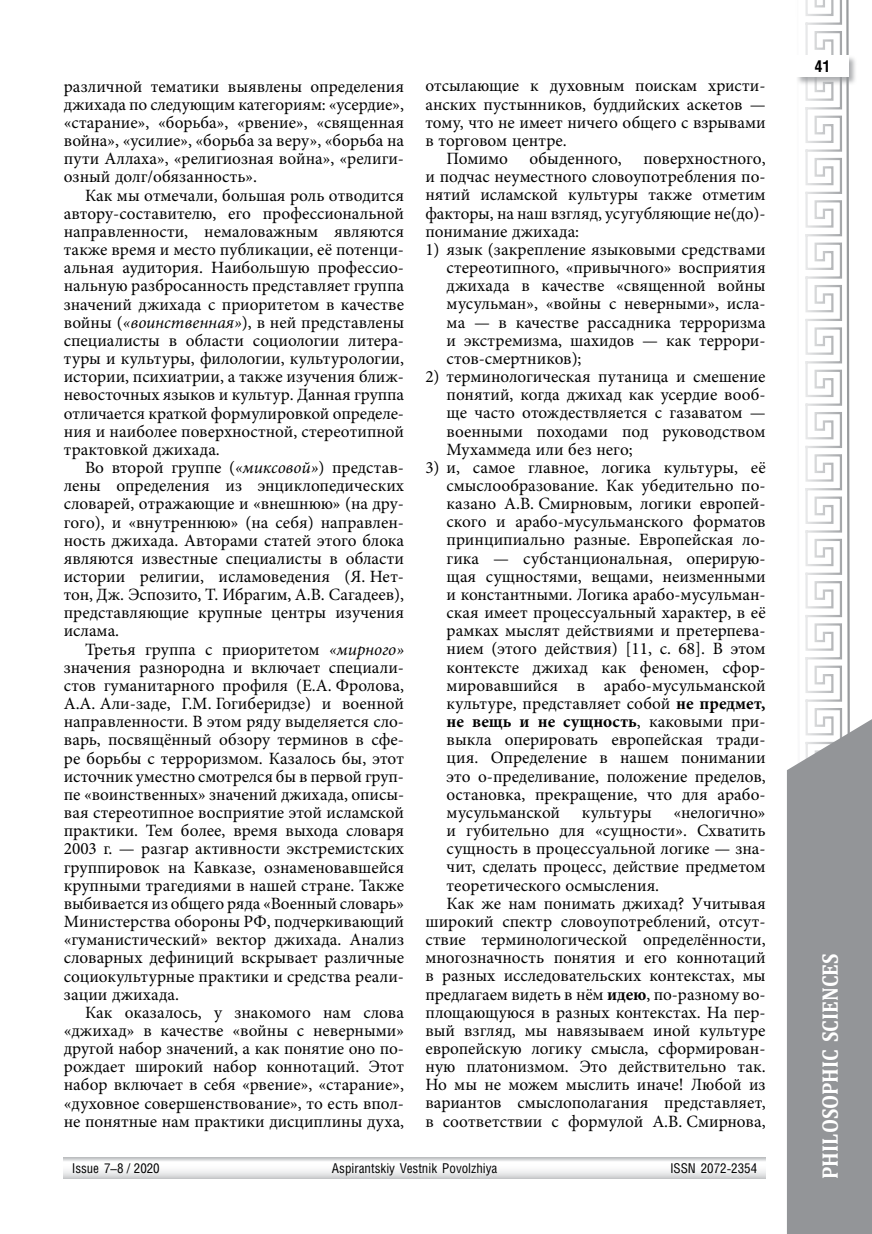
<style>
.page{position:relative;width:872px;height:1234px;background:#fff}
.page>*{position:absolute;margin:0;border:0;box-sizing:border-box;transform-origin:0 0}
.t1{font:700 22.5px "Cambria";letter-spacing:.005em;color:#fff;scale:.9 1}
.t2{font:17.25px/18.1px "Minion Pro";color:#000;text-align:justify}
.t3{font:700 17.25px "Minion Pro";color:#000}
.t4{font:700 16.5px "Helios Cond C";color:#000}
.t5{font:13.5px "Helios Cond C";color:#000}
.s1{font-style:italic}
.s2{font-weight:700}
.s3{font-weight:400}
</style>
<div class="page">
<svg style="left:805px;top:0;width:45px;height:706px"></svg>
<svg style="left:64px;top:1157px;width:701px;height:21px"></svg>
<div style="left:796px;top:55px;width:61px;height:30px;background:#939598;opacity:.75"></div>
<div style="left:796px;top:55px;width:52px;height:22px;background:#fff"></div>
<svg style="left:787px;top:706px;width:85px;height:527px;background:#9a9c9e"></svg>
<p class="t2" style="left:64px;top:77px;width:342px">различной тематики выявлены определения джихада по следующим категориям: «усердие», «старание», «борьба», «рвение», «священная война», «усилие», «борьба за веру», «борьба на пути Аллаха», «религиозная война», «религи&shy;озный долг/обязанность».</p>
<p class="t2" style="left:64px;top:186px;width:342px;text-indent:21px">Как мы отмечали, большая роль отводится автору-составителю, его профессиональной направленности, немаловажным являются также время и место публикации, её потенци&shy;альная аудитория. Наибольшую профессио&shy;нальную разбросанность представляет группа значений джихада с приоритетом в качестве войны (<span class="s1">«воинственная»</span>), в ней представлены специалисты в области социологии литера&shy;туры и культуры, филологии, культурологии, истории, психиатрии, а также изучения ближ&shy;невосточных языков и культур. Данная группа отличается краткой формулировкой определе&shy;ния и наиболее поверхностной, стереотипной трактовкой джихада.</p>
<p class="t2" style="left:64px;top:458px;width:342px;text-indent:21px">Во второй группе (<span class="s1">«миксовой»</span>) представ&shy;лены определения из энциклопедических словарей, отражающие и «внешнюю» (на дру&shy;гого), и «внутреннюю» (на себя) направлен&shy;ность джихада. Авторами статей этого блока являются известные специалисты в области истории религии, исламоведения (Я. Нет&shy;тон, Дж. Эспозито, Т. Ибрагим, А.В. Сагадеев), представляющие крупные центры изучения ислама.</p>
<p class="t2" style="left:64px;top:640px;width:342px;text-indent:21px">Третья группа с приоритетом <span class="s1">«мирного» </span>значения разнородна и включает специали&shy;стов гуманитарного профиля (Е.А. Фролова, А.А. Али-заде, Г.М. Гогиберидзе) и военной направленности. В этом ряду выделяется сло&shy;варь, посвящённый обзору терминов в сфе&shy;ре борьбы с терроризмом. Казалось бы, этот источник уместно смотрелся бы в первой груп&shy;пе «воинственных» значений джихада, описы&shy;вая стереотипное восприятие этой исламской практики. Тем более, время выхода словаря 2003 г. — разгар активности экстремистских группировок на Кавказе, ознаменовавшейся крупными трагедиями в нашей стране. Также выбивается из общего ряда «Военный словарь» Министерства обороны РФ, подчеркивающий «гуманистический» вектор джихада. Анализ словарных дефиниций вскрывает различные социокультурные практики и средства реали&shy;зации джихада.</p>
<p class="t2" style="left:64px;top:1003px;width:342px;text-indent:21px">Как оказалось, у знакомого нам слова «джихад» в качестве «войны с неверными» другой набор значений, а как понятие оно по&shy;рождает широкий набор коннотаций. Этот набор включает в себя «рвение», «старание», «духовное совершенствование», то есть впол&shy;не понятные нам практики дисциплины духа,</p>
<p class="t2" style="left:425px;top:77px;width:342px">отсылающие к духовным поискам христи-</p>
<p class="t2" style="left:425px;top:95px;width:342px">анских пустынников, буддийских аскетов —</p>
<p class="t2" style="left:425px;top:113px;width:342px">тому, что не имеет ничего общего с взрывами</p>
<p class="t2" style="left:425px;top:131px;width:143px">в торговом центре.</p>
<p class="t2" style="left:446px;top:149px;width:177px">Помимо обыденного,</p>
<p class="t2" style="left:425px;top:149px;width:342px;text-indent:218px">поверхностного, и подчас неуместного словоупотребления по&shy;нятий исламской культуры также отметим факторы, на наш взгляд, усугубляющие не(до)- понимание джихада:</p>
<p class="t2" style="left:446px;top:240px;width:320px;text-indent:-21px">1) язык (закрепление языковыми средствами стереотипного, «привычного» восприятия джихада в качестве «священной войны мусульман», «войны с неверными», исла&shy;ма — в качестве рассадника терроризма и экстремизма, шахидов — как террори&shy;стов-смертников);</p>
<p class="t2" style="left:446px;top:367px;width:320px;text-indent:-21px">2) терминологическая путаница и смешение понятий, когда джихад как усердие вооб&shy;ще часто отождествляется с газаватом — военными походами под руководством Мухаммеда или без него;</p>
<p class="t2" style="left:425px;top:458px;width:342px">3) и, самое главное, логика культуры, её</p>
<p class="t2" style="left:446px;top:476px;width:320px">смыслообразование. Как убедительно по-</p>
<p class="t2" style="left:446px;top:494px;width:320px">казано А.В. Смирновым, логики европей-</p>
<p class="t2" style="left:446px;top:512px;width:320px">ского и арабо-мусульманского форматов</p>
<p class="t2" style="left:446px;top:531px;width:320px">принципиально разные. Европейская ло-</p>
<p class="t2" style="left:446px;top:549px;width:320px">гика — субстанциональная, оперирую-</p>
<p class="t2" style="left:446px;top:567px;width:320px">щая сущностями, вещами, неизменными</p>
<p class="t2" style="left:446px;top:585px;width:320px">и константными. Логика арабо-мусульман-</p>
<p class="t2" style="left:446px;top:603px;width:320px">ская имеет процессуальный характер, в её</p>
<p class="t2" style="left:446px;top:621px;width:320px">рамках мыслят действиями и претерпева-</p>
<p class="t2" style="left:446px;top:639px;width:320px">нием (этого действия) [11, с. 68]. В этом</p>
<p class="t2" style="left:446px;top:658px;width:320px">контексте джихад как феномен, сфор-</p>
<p class="t2" style="left:446px;top:676px;width:320px">мировавшийся в арабо-мусульманской</p>
<p class="t2" style="left:446px;top:694px;width:320px">культуре, представляет собой <span class="s2">не предмет,</span></p>
<p class="t3" style="left:446px;top:709px;width:320px">не вещь и не сущность<span class="s3">, каковыми при-</span></p>
<p class="t2" style="left:446px;top:730px;width:320px">выкла оперировать европейская тради-</p>
<p class="t2" style="left:446px;top:748px;width:320px">ция. Определение в нашем понимании</p>
<p class="t2" style="left:446px;top:766px;width:320px">это о-пределивание, положение пределов,</p>
<p class="t2" style="left:446px;top:785px;width:320px">остановка, прекращение, что для арабо-</p>
<p class="t2" style="left:446px;top:803px;width:320px">мусульманской культуры «нелогично»</p>
<p class="t2" style="left:446px;top:821px;width:320px">и губительно для «сущности». Схватить</p>
<p class="t2" style="left:446px;top:839px;width:320px">сущность в процессуальной логике — зна-</p>
<p class="t2" style="left:446px;top:857px;width:320px">чит, сделать процесс, действие предметом</p>
<p class="t2" style="left:446px;top:875px;width:214px">теоретического осмысления.</p>
<p class="t2" style="left:446px;top:894px;width:320px">Как же нам понимать джихад? Учитывая</p>
<p class="t2" style="left:425px;top:912px;width:342px">широкий спектр словоупотреблений, отсут-</p>
<p class="t2" style="left:425px;top:930px;width:342px">ствие терминологической определённости,</p>
<p class="t2" style="left:425px;top:948px;width:342px">многозначность понятия и его коннотаций</p>
<p class="t2" style="left:425px;top:966px;width:342px">в разных исследовательских контекстах, мы</p>
<p class="t2" style="left:425px;top:984px;width:342px">предлагаем видеть в нём <span class="s2">идею</span>, по-разному во-</p>
<p class="t2" style="left:425px;top:1002px;width:342px">площающуюся в разных контекстах. На пер-</p>
<p class="t2" style="left:425px;top:1021px;width:342px">вый взгляд, мы навязываем иной культуре</p>
<p class="t2" style="left:425px;top:1039px;width:342px">европейскую логику смысла, сформирован-</p>
<p class="t2" style="left:425px;top:1057px;width:342px">ную платонизмом. Это действительно так.</p>
<p class="t2" style="left:425px;top:1075px;width:342px">Но мы не можем мыслить иначе! Любой из</p>
<p class="t2" style="left:425px;top:1093px;width:342px">вариантов смыслополагания представляет,</p>
<p class="t2" style="left:425px;top:1111px;width:342px">в соответствии с формулой А.В. Смирнова,</p>
<p class="t5" style="left:72px;top:1159px;width:89px">Issue 7–8 / 2020</p>
<p class="t5" style="left:332px;top:1159px;width:167px">Aspirantskiy Vestnik Povolzhiya</p>
<p class="t5" style="left:670px;top:1159px;width:88px">ISSN 2072-2354</p>
<p class="t4" style="left:814px;top:56px;width:17px">41</p>
<h1 class="t1" style="left:814px;top:1178px;width:252px;rotate:-90deg">PHILOSOPHIC SCIENCES</h1>
</div>
